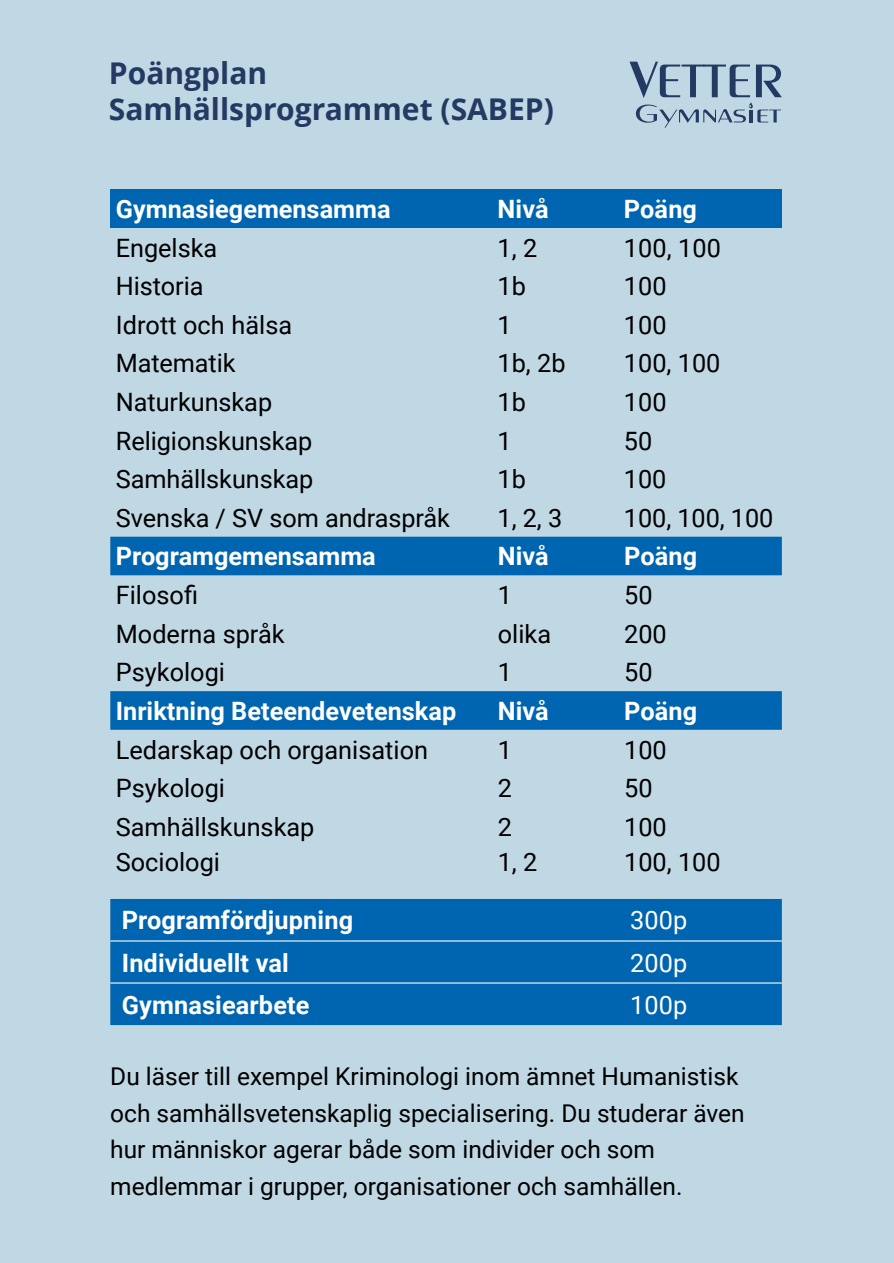
<style>
.page{position:relative;width:894px;height:1263px;background:#fff}
.page>*{position:absolute;margin:0;border:0;box-sizing:border-box;transform-origin:0 0}
.t1{font:700 30px/36px "Open Sans";color:#243a63}
.t2{font:25.35px "Roboto";color:#000}
.t3{font:700 25.35px "Roboto";letter-spacing:.005em;color:#fff}
.t4{font:25.35px "Roboto";letter-spacing:.005em;color:#fff}
.t5{font:24.45px/36.8px "Roboto";color:#000}
</style>
<div class="page">
<div style="left:0;top:0;width:893px;height:1263px;background:#c0d7e4"></div>
<svg style="left:629px;top:62px;width:152px;height:66px"></svg>
<div style="left:110px;top:189px;width:671px;height:39px;background:#0065b0"></div>
<svg style="left:110px;top:537px;width:671px;height:193px"></svg>
<div style="left:110px;top:899px;width:671px;height:126px;background:#0065b0"></div>
<hr style="left:110px;top:940px;width:671px;height:2px;background:#c8dbe7">
<hr style="left:110px;top:982px;width:671px;height:2px;background:#c8dbe7">
<p class="t1" style="left:109px;top:59px;width:446px">Poängplan<br>Samhällsprogrammet (SABEP)</p>
<p class="t3" style="left:116px;top:199px;width:276px">Gymnasiegemensamma</p>
<p class="t3" style="left:497px;top:199px;width:53px">Nivå</p>
<p class="t3" style="left:623px;top:199px;width:75px">Poäng</p>
<p class="t2" style="left:116px;top:238px;width:103px">Engelska</p>
<p class="t2" style="left:497px;top:238px;width:41px">1, 2</p>
<p class="t2" style="left:623px;top:238px;width:99px">100, 100</p>
<p class="t2" style="left:116px;top:276px;width:89px">Historia</p>
<p class="t2" style="left:497px;top:276px;width:30px">1b</p>
<p class="t2" style="left:623px;top:276px;width:44px">100</p>
<p class="t2" style="left:116px;top:315px;width:178px">Idrott och hälsa</p>
<p class="t2" style="left:497px;top:315px;width:16px">1</p>
<p class="t2" style="left:623px;top:315px;width:44px">100</p>
<p class="t2" style="left:116px;top:353px;width:121px">Matematik</p>
<p class="t2" style="left:497px;top:353px;width:70px">1b, 2b</p>
<p class="t2" style="left:623px;top:353px;width:98px">100, 100</p>
<p class="t2" style="left:116px;top:392px;width:158px">Naturkunskap</p>
<p class="t2" style="left:497px;top:392px;width:30px">1b</p>
<p class="t2" style="left:623px;top:392px;width:44px">100</p>
<p class="t2" style="left:116px;top:431px;width:198px">Religionskunskap</p>
<p class="t2" style="left:497px;top:431px;width:16px">1</p>
<p class="t2" style="left:623px;top:431px;width:30px">50</p>
<p class="t2" style="left:116px;top:469px;width:199px">Samhällskunskap</p>
<p class="t2" style="left:497px;top:469px;width:30px">1b</p>
<p class="t2" style="left:623px;top:469px;width:44px">100</p>
<p class="t2" style="left:116px;top:508px;width:335px">Svenska / SV som andraspråk</p>
<p class="t2" style="left:497px;top:508px;width:66px">1, 2, 3</p>
<p class="t2" style="left:623px;top:508px;width:151px">100, 100, 100</p>
<p class="t3" style="left:116px;top:546px;width:261px">Programgemensamma</p>
<p class="t3" style="left:497px;top:546px;width:53px">Nivå</p>
<p class="t3" style="left:624px;top:546px;width:75px">Poäng</p>
<p class="t2" style="left:116px;top:585px;width:84px">Filosofi</p>
<p class="t2" style="left:497px;top:585px;width:16px">1</p>
<p class="t2" style="left:624px;top:585px;width:30px">50</p>
<p class="t2" style="left:116px;top:624px;width:170px">Moderna språk</p>
<p class="t2" style="left:497px;top:624px;width:55px">olika</p>
<p class="t2" style="left:624px;top:624px;width:44px">200</p>
<p class="t2" style="left:116px;top:662px;width:111px">Psykologi</p>
<p class="t2" style="left:497px;top:662px;width:16px">1</p>
<p class="t2" style="left:624px;top:662px;width:30px">50</p>
<p class="t3" style="left:116px;top:701px;width:342px">Inriktning Beteendevetenskap</p>
<p class="t3" style="left:497px;top:701px;width:53px">Nivå</p>
<p class="t3" style="left:624px;top:701px;width:75px">Poäng</p>
<p class="t2" style="left:116px;top:740px;width:313px">Ledarskap och organisation</p>
<p class="t2" style="left:497px;top:740px;width:16px">1</p>
<p class="t2" style="left:624px;top:740px;width:44px">100</p>
<p class="t2" style="left:116px;top:778px;width:111px">Psykologi</p>
<p class="t2" style="left:497px;top:778px;width:16px">2</p>
<p class="t2" style="left:624px;top:778px;width:30px">50</p>
<p class="t2" style="left:116px;top:817px;width:200px">Samhällskunskap</p>
<p class="t2" style="left:497px;top:817px;width:16px">2</p>
<p class="t2" style="left:624px;top:817px;width:44px">100</p>
<p class="t2" style="left:116px;top:852px;width:106px">Sociologi</p>
<p class="t2" style="left:497px;top:852px;width:41px">1, 2</p>
<p class="t2" style="left:624px;top:852px;width:98px">100, 100</p>
<p class="t3" style="left:122px;top:910px;width:233px">Programfördjupning</p>
<p class="t4" style="left:630px;top:910px;width:59px">300p</p>
<p class="t3" style="left:122px;top:952px;width:168px">Individuellt val</p>
<p class="t4" style="left:630px;top:952px;width:59px">200p</p>
<p class="t3" style="left:122px;top:994px;width:189px">Gymnasiearbete</p>
<p class="t4" style="left:630px;top:994px;width:59px">100p</p>
<p class="t5" style="left:110px;top:1060px;width:635px">Du läser till exempel Kriminologi inom ämnet Humanistisk och samhällsvetenskaplig specialisering. Du studerar även hur människor agerar både som individer och som medlemmar i grupper, organisationer och samhällen.</p>
</div>
